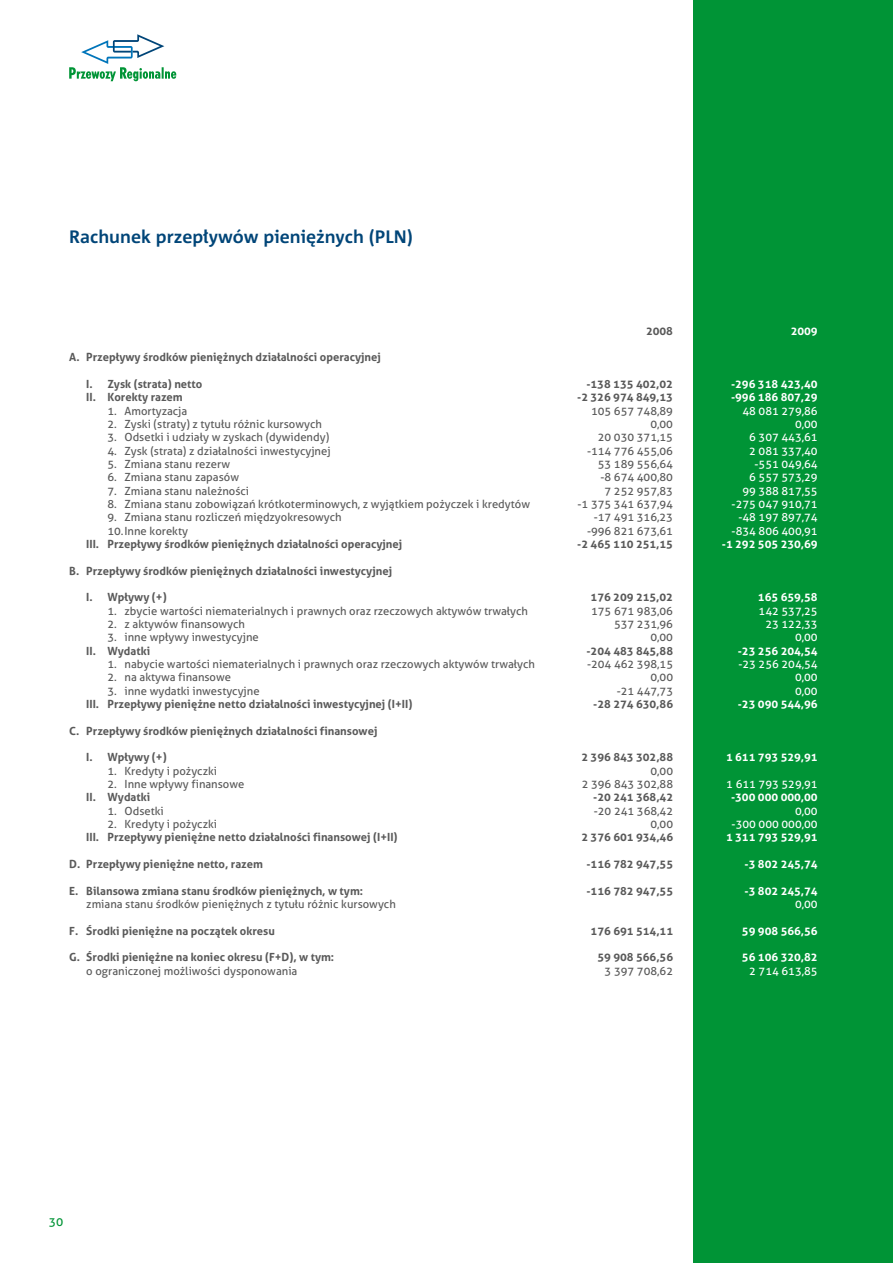
<style>
.page{position:relative;width:893px;height:1263px;background:#fff}
.page>*{position:absolute;margin:0;border:0;box-sizing:border-box;transform-origin:0 0}
.t1{font:700 18px "Corpid";color:#004578}
.t2{font:12px "Aller";color:#009436}
.t3{font:11.25px "Aller";color:#595959}
.t4{font:700 11.25px "Aller";color:#595959}
.t5{font:11.25px/13.4px "Aller";color:#fff;text-align:right}
.t6{font:700 11.25px/13.4px "Aller";color:#fff}
</style>
<div class="page">
<svg style="left:69px;top:34px;width:107px;height:47px"></svg>
<div style="left:694px;top:0;width:199px;height:1263px;background:#009436"></div>
<h1 class="t1" style="left:69px;top:227px;width:345px">Rachunek przepływów pieniężnych (PLN)</h1>
<p class="t4" style="left:646px;top:324px;width:28px">2008</p>
<p class="t4" style="left:69px;top:351px;width:313px">A. Przepływy środków pieniężnych działalności operacyjnej</p>
<p class="t4" style="left:86px;top:377px;width:118px">I. Zysk (strata) netto</p>
<p class="t4" style="left:586px;top:377px;width:88px">-138 135 402,02</p>
<p class="t4" style="left:86px;top:390px;width:98px">II. Korekty razem</p>
<p class="t4" style="left:577px;top:390px;width:97px">-2 326 974 849,13</p>
<p class="t3" style="left:107px;top:404px;width:81px">1. Amortyzacja</p>
<p class="t3" style="left:591px;top:404px;width:83px">105 657 748,89</p>
<p class="t3" style="left:107px;top:417px;width:216px">2. Zyski (straty) z tytułu różnic kursowych</p>
<p class="t3" style="left:650px;top:417px;width:24px">0,00</p>
<p class="t3" style="left:107px;top:431px;width:223px">3. Odsetki i udziały w zyskach (dywidendy)</p>
<p class="t3" style="left:598px;top:431px;width:77px">20 030 371,15</p>
<p class="t3" style="left:107px;top:444px;width:225px">4. Zysk (strata) z działalności inwestycyjnej</p>
<p class="t3" style="left:587px;top:444px;width:88px">-114 776 455,06</p>
<p class="t3" style="left:107px;top:457px;width:124px">5. Zmiana stanu rezerw</p>
<p class="t3" style="left:598px;top:457px;width:77px">53 189 556,64</p>
<p class="t3" style="left:107px;top:471px;width:133px">6. Zmiana stanu zapasów</p>
<p class="t3" style="left:600px;top:471px;width:74px">-8 674 400,80</p>
<p class="t3" style="left:107px;top:484px;width:143px">7. Zmiana stanu należności</p>
<p class="t3" style="left:605px;top:484px;width:70px">7 252 957,83</p>
<p class="t3" style="left:107px;top:497px;width:424px">8. Zmiana stanu zobowiązań krótkoterminowych, z wyjątkiem pożyczek i kredytów</p>
<p class="t3" style="left:578px;top:497px;width:97px">-1 375 341 637,94</p>
<p class="t3" style="left:107px;top:511px;width:236px">9. Zmiana stanu rozliczeń międzyokresowych</p>
<p class="t3" style="left:594px;top:511px;width:81px">-17 491 316,23</p>
<p class="t3" style="left:107px;top:524px;width:82px">10.Inne korekty</p>
<p class="t3" style="left:587px;top:524px;width:88px">-996 821 673,61</p>
<p class="t4" style="left:86px;top:537px;width:318px">III. Przepływy środków pieniężnych działalności operacyjnej</p>
<p class="t4" style="left:577px;top:537px;width:97px">-2 465 110 251,15</p>
<p class="t4" style="left:69px;top:564px;width:324px">B. Przepływy środków pieniężnych działalności inwestycyjnej</p>
<p class="t4" style="left:86px;top:590px;width:82px">I. Wpływy (+)</p>
<p class="t4" style="left:591px;top:590px;width:84px">176 209 215,02</p>
<p class="t3" style="left:107px;top:604px;width:422px">1. zbycie wartości niematerialnych i prawnych oraz rzeczowych aktywów trwałych</p>
<p class="t3" style="left:591px;top:604px;width:83px">175 671 983,06</p>
<p class="t3" style="left:107px;top:617px;width:139px">2. z aktywów finansowych</p>
<p class="t3" style="left:614px;top:617px;width:61px">537 231,96</p>
<p class="t3" style="left:107px;top:631px;width:153px">3. inne wpływy inwestycyjne</p>
<p class="t3" style="left:650px;top:631px;width:24px">0,00</p>
<p class="t4" style="left:86px;top:644px;width:65px">II. Wydatki</p>
<p class="t4" style="left:586px;top:644px;width:88px">-204 483 845,88</p>
<p class="t3" style="left:108px;top:657px;width:429px">1. nabycie wartości niematerialnych i prawnych oraz rzeczowych aktywów trwałych</p>
<p class="t3" style="left:587px;top:657px;width:88px">-204 462 398,15</p>
<p class="t3" style="left:108px;top:671px;width:125px">2. na aktywa finansowe</p>
<p class="t3" style="left:650px;top:671px;width:24px">0,00</p>
<p class="t3" style="left:108px;top:684px;width:154px">3. inne wydatki inwestycyjne</p>
<p class="t3" style="left:617px;top:684px;width:58px">-21 447,73</p>
<p class="t4" style="left:86px;top:697px;width:328px">III. Przepływy pieniężne netto działalności inwestycyjnej (I+II)</p>
<p class="t4" style="left:593px;top:697px;width:81px">-28 274 630,86</p>
<p class="t4" style="left:69px;top:724px;width:310px">C. Przepływy środków pieniężnych działalności finansowej</p>
<p class="t4" style="left:86px;top:750px;width:82px">I. Wpływy (+)</p>
<p class="t4" style="left:581px;top:750px;width:93px">2 396 843 302,88</p>
<p class="t3" style="left:108px;top:764px;width:111px">1. Kredyty i pożyczki</p>
<p class="t3" style="left:650px;top:764px;width:24px">0,00</p>
<p class="t3" style="left:108px;top:777px;width:138px">2. Inne wpływy finansowe</p>
<p class="t3" style="left:582px;top:777px;width:93px">2 396 843 302,88</p>
<p class="t4" style="left:86px;top:790px;width:65px">II. Wydatki</p>
<p class="t4" style="left:593px;top:790px;width:81px">-20 241 368,42</p>
<p class="t3" style="left:108px;top:804px;width:58px">1. Odsetki</p>
<p class="t3" style="left:594px;top:804px;width:81px">-20 241 368,42</p>
<p class="t3" style="left:108px;top:817px;width:111px">2. Kredyty i pożyczki</p>
<p class="t3" style="left:650px;top:817px;width:24px">0,00</p>
<p class="t4" style="left:86px;top:830px;width:313px">III. Przepływy pieniężne netto działalności finansowej (I+II)</p>
<p class="t4" style="left:581px;top:830px;width:93px">2 376 601 934,46</p>
<p class="t4" style="left:69px;top:857px;width:195px">D. Przepływy pieniężne netto, razem</p>
<p class="t4" style="left:586px;top:857px;width:88px">-116 782 947,55</p>
<p class="t4" style="left:69px;top:884px;width:295px">E. Bilansowa zmiana stanu środków pieniężnych, w tym:</p>
<p class="t4" style="left:586px;top:884px;width:88px">-116 782 947,55</p>
<p class="t3" style="left:86px;top:897px;width:311px">zmiana stanu środków pieniężnych z tytułu różnic kursowych</p>
<p class="t4" style="left:69px;top:924px;width:207px">F. Środki pieniężne na początek okresu</p>
<p class="t4" style="left:591px;top:924px;width:84px">176 691 514,11</p>
<p class="t4" style="left:69px;top:950px;width:266px">G. Środki pieniężne na koniec okresu (F+D), w tym:</p>
<p class="t4" style="left:597px;top:950px;width:77px">59 908 566,56</p>
<p class="t3" style="left:86px;top:964px;width:213px">o ograniczonej możliwości dysponowania</p>
<p class="t3" style="left:605px;top:964px;width:70px">3 397 708,62</p>
<p class="t6" style="left:791px;top:324px;width:28px">2009</p>
<p class="t6" style="left:731px;top:377px;width:88px">-296 318 423,40 -996 186 807,29</p>
<p class="t5" style="left:732px;top:404px;width:88px">48 081 279,86<br>0,00<br>6 307 443,61<br>2 081 337,40 -551 049,64<br>6 557 573,29<br>99 388 817,55 -275 047 910,71 -48 197 897,74 -834 806 400,91</p>
<p class="t6" style="left:722px;top:537px;width:97px">-1 292 505 230,69</p>
<p class="t6" style="left:758px;top:591px;width:61px">165 659,58</p>
<p class="t5" style="left:759px;top:604px;width:61px">142 537,25<br>23 122,33<br>0,00</p>
<p class="t6" style="left:738px;top:644px;width:81px">-23 256 204,54</p>
<p class="t5" style="left:795px;top:657px;width:24px;text-align:justify;text-indent:-57px">-23 256 204,54<br>0,00<br>0,00</p>
<p class="t6" style="left:738px;top:697px;width:81px">-23 090 544,96</p>
<p class="t6" style="left:726px;top:751px;width:93px">1 611 793 529,91</p>
<p class="t5" style="left:726px;top:777px;width:93px">1 611 793 529,91</p>
<p class="t6" style="left:731px;top:791px;width:88px">-300 000 000,00</p>
<p class="t5" style="left:732px;top:804px;width:88px">0,00<br>-300 000 000,00</p>
<p class="t6" style="left:726px;top:831px;width:93px">1 311 793 529,91</p>
<p class="t6" style="left:744px;top:857px;width:75px">-3 802 245,74</p>
<p class="t6" style="left:744px;top:884px;width:75px">-3 802 245,74</p>
<p class="t5" style="left:795px;top:897px;width:24px">0,00</p>
<p class="t6" style="left:742px;top:924px;width:77px">59 908 566,56</p>
<p class="t6" style="left:742px;top:951px;width:77px">56 106 320,82</p>
<p class="t5" style="left:749px;top:964px;width:70px">2 714 613,85</p>
<p class="t2" style="left:49px;top:1214px;width:16px">30</p>
</div>
